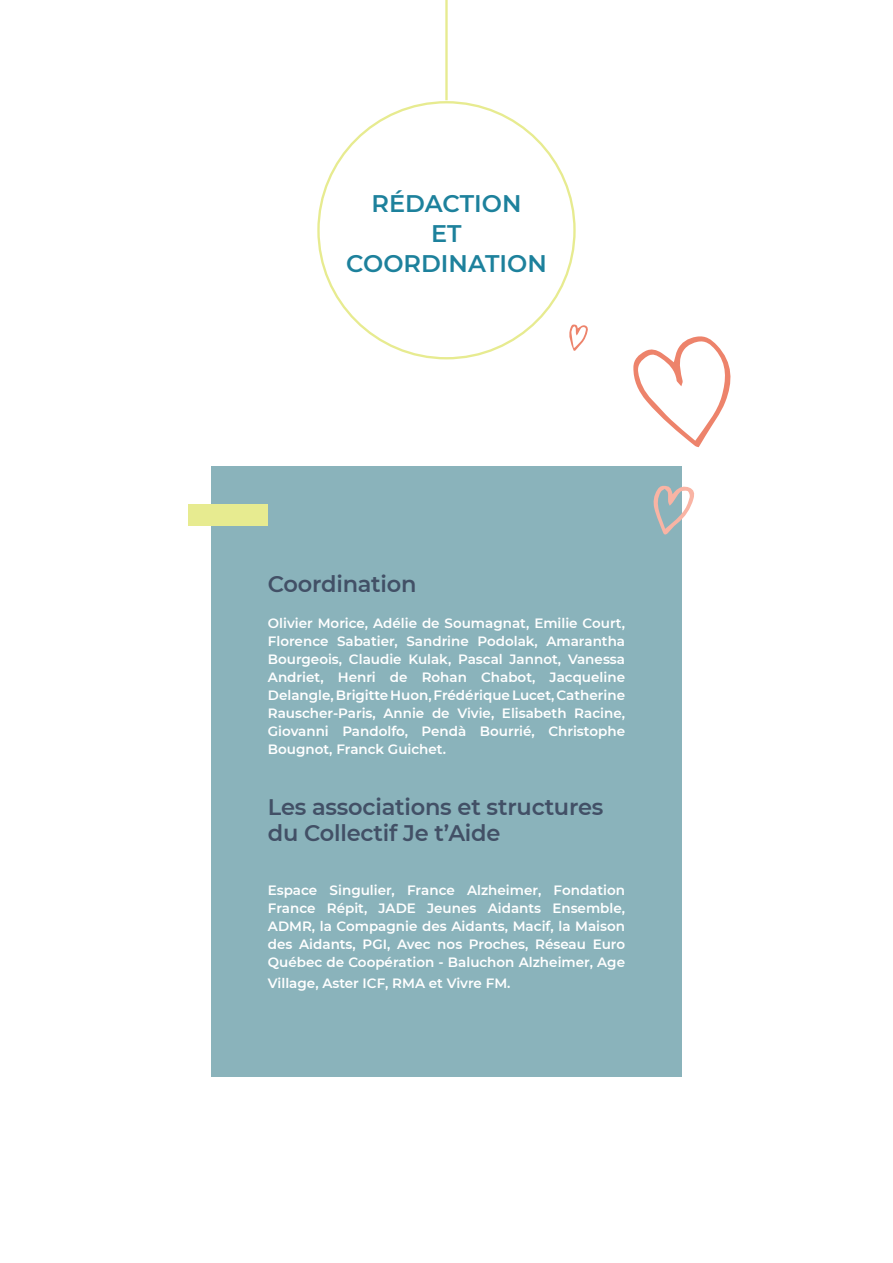
<style>
.page{position:relative;width:893px;height:1263px;background:#fff}
.page>*{position:absolute;margin:0;border:0;box-sizing:border-box;transform-origin:0 0}
.t1{font:600 24px/30px "Montserrat";color:#1d819c;text-align:center}
.t2{font:600 22.5px/25.5px "Montserrat";letter-spacing:-.01em;color:#425066}
.t3{font:600 13.5px/18px "Montserrat";color:#fff;text-align:justify}
</style>
<div class="page">
<hr style="left:445px;top:0;width:3px;height:100px;background:#e7eb90">
<div style="left:211px;top:466px;width:471px;height:610px;background:#8ab3bb"></div>
<div style="left:188px;top:504px;width:80px;height:22px;background:#e7eb90"></div>
<svg style="left:633px;top:336px;width:98px;height:111px"></svg>
<svg style="left:569px;top:324px;width:19px;height:27px"></svg>
<svg style="left:653px;top:485px;width:41px;height:50px"></svg>
<h1 class="t1" style="left:346px;top:189px;width:202px">RÉDACTION<br>ET<br>COORDINATION</h1>
<h2 class="t2" style="left:268px;top:571px;width:150px">Coordination</h2>
<p class="t3" style="left:268px;top:614px;width:359px">Olivier Morice, Adélie de Soumagnat, Emilie Court, Florence Sabatier, Sandrine Podolak, Amarantha Bourgeois, Claudie Kulak, Pascal Jannot, Vanessa Andriet, Henri de Rohan Chabot, Jacqueline Delangle, Brigitte Huon, Frédérique Lucet, Catherine Rauscher-Paris, Annie de Vivie, Elisabeth Racine, Giovanni Pandolfo, Pendà Bourrié, Christophe Bougnot, Franck Guichet.</p>
<h2 class="t2" style="left:268px;top:795px;width:337px">Les associations et structures du Collectif Je t’Aide</h2>
<p class="t3" style="left:268px;top:881px;width:359px">Espace Singulier, France Alzheimer, Fondation France Répit, JADE Jeunes Aidants Ensemble, ADMR, la Compagnie des Aidants, Macif, la Maison des Aidants, PGI, Avec nos Proches, Réseau Euro Québec de Coopération - Baluchon Alzheimer, Age</p>
<p class="t3" style="left:268px;top:974px;width:244px">Village, Aster ICF, RMA et Vivre FM.</p>
</div>
